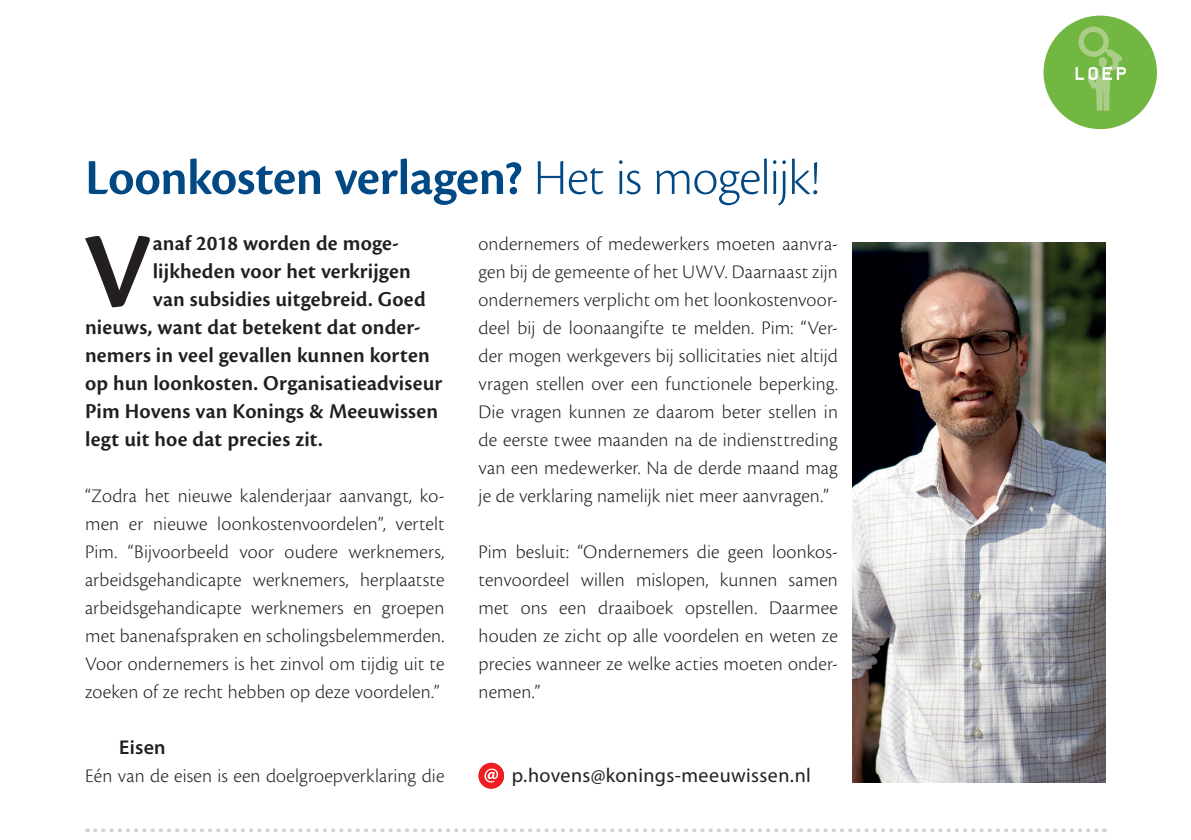
<style>
.page{position:relative;width:1191px;height:840px;background:#fff}
.page>*{position:absolute;margin:0;border:0;box-sizing:border-box;transform-origin:0 0}
.t1{font:600 111px "Cronos Pro";color:#231f20}
.t2{font:600 52px "Cronos Pro";letter-spacing:-.01em;color:#014984}
.t3{font:600 22px "Cronos Pro";letter-spacing:.01em;color:#231f20}
.t4{font:300 20px/28px "Cronos Pro";letter-spacing:.005em;color:#231f20;text-align:justify}
.t5{font:20px "Myriad Pro";letter-spacing:.02em;color:#231f20}
.s1{font-weight:300}
.s2{font-family:"Myriad Pro";font-weight:600}
</style>
<div class="page">
<svg style="left:95px;top:828px;width:1010px;height:3px"></svg>
<div style="left:1043px;top:16px;width:114px;height:113px;background:#73b743;border-radius:50%"></div>
<svg style="left:1075px;top:26px;width:51px;height:85px"></svg>
<svg style="left:478px;top:762px;width:26px;height:26px"></svg>
<img style="left:852px;top:243px;width:254px;height:539px">
<p class="t2" style="left:85px;top:148px;width:735px">Loonkosten verlagen? <span class="s1">Het is mogelijk!</span></p>
<p class="t1" style="left:83px;top:207px;width:70px">V</p>
<p class="t3" style="left:153px;top:230px;width:248px">anaf 2018 worden de moge-</p>
<p class="t4" style="left:478px;top:229px;width:361px">ondernemers of medewerkers moeten aanvra&shy;gen bij de gemeente of het UWV. Daarnaast zijn ondernemers verplicht om het loonkostenvoor&shy;deel bij de loonaangifte te melden. Pim: “Ver&shy;der mogen werkgevers bij sollicitaties niet altijd vragen stellen over een functionele beperking.<br>Die vragen kunnen ze daarom beter stellen in de eerste twee maanden na de indiensttreding van een medewerker. Na de derde maand mag je de verklaring namelijk niet meer aanvragen.”</p>
<p class="t4" style="left:478px;top:537px;width:361px">Pim besluit: “Ondernemers die geen loonkos&shy;tenvoordeel willen mislopen, kunnen samen met ons een draaiboek opstellen. Daarmee houden ze zicht op alle voordelen en weten ze precies wanneer ze welke acties moeten onder&shy;nemen.”</p>
<p class="t3" style="left:153px;top:258px;width:259px">lijkheden voor het verkrijgen</p>
<p class="t3" style="left:153px;top:286px;width:274px">van subsidies uitgebreid. Goed</p>
<p class="t3" style="left:85px;top:314px;width:337px">nieuws, want dat betekent dat onder-</p>
<p class="t3" style="left:85px;top:342px;width:346px">nemers in veel gevallen kunnen korten</p>
<p class="t3" style="left:85px;top:370px;width:359px">op hun loonkosten. Organisatieadviseur</p>
<p class="t3" style="left:85px;top:398px;width:354px">Pim Hovens van Konings &amp; Meeuwissen</p>
<p class="t3" style="left:85px;top:426px;width:239px">legt uit hoe dat precies zit.</p>
<p class="t4" style="left:85px;top:481px;width:361px">“Zodra het nieuwe kalenderjaar aanvangt, ko&shy;men er nieuwe loonkostenvoordelen”, vertelt Pim. “Bijvoorbeeld voor oudere werknemers, arbeidsgehandicapte werknemers, herplaatste arbeidsgehandicapte werknemers en groepen met banenafspraken en scholingsbelemmerden.<br>Voor ondernemers is het zinvol om tijdig uit te zoeken of ze recht hebben op deze voordelen.”</p>
<p class="t4" style="left:85px;top:733px;width:361px;text-indent:34px"><span class="s2">Eisen<br></span>Eén van de eisen is een doelgroepverklaring die</p>
<p class="t5" style="left:512px;top:764px;width:301px">p.hovens@konings-meeuwissen.nl</p>
</div>
